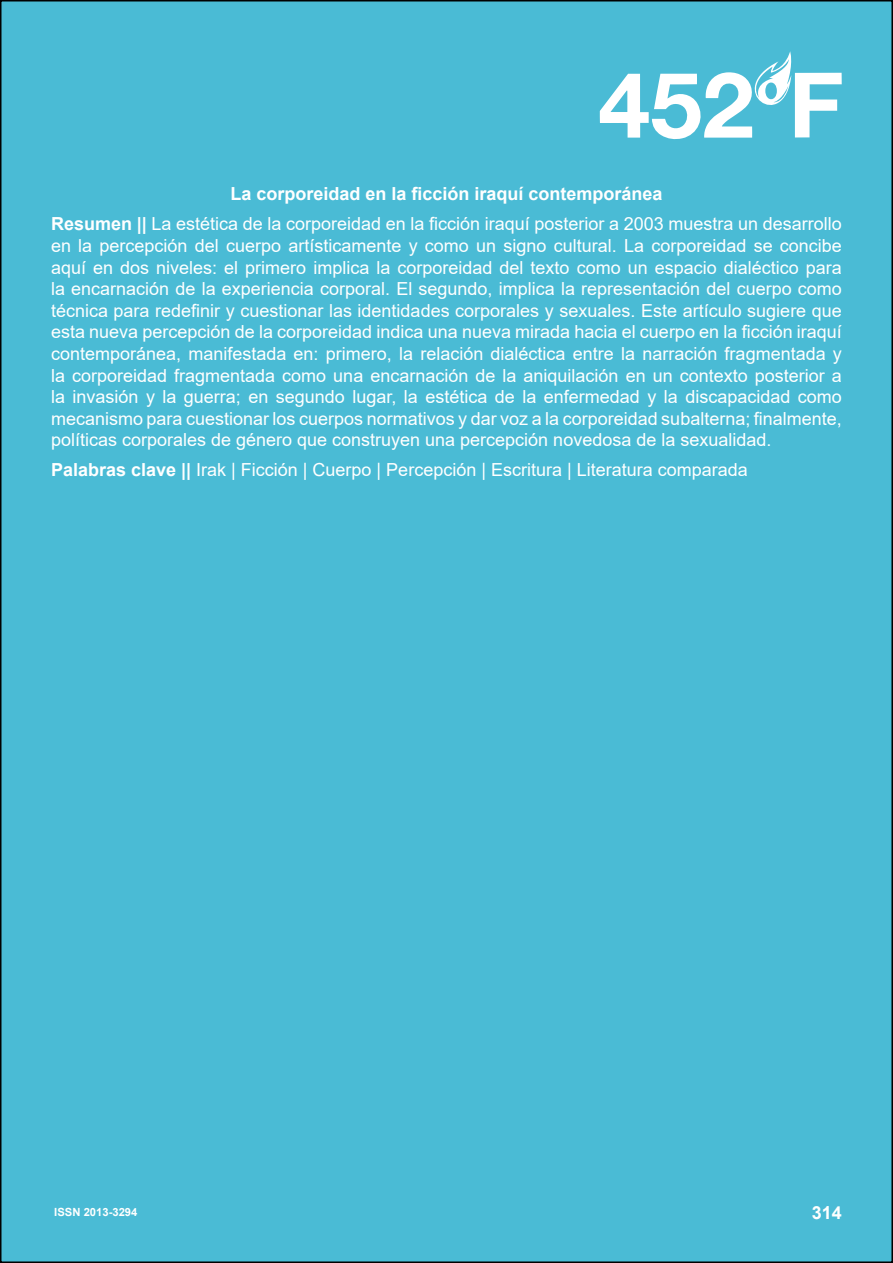
<style>
.page{position:relative;width:893px;height:1263px;background:#fff}
.page>*{position:absolute;margin:0;border:0;box-sizing:border-box;transform-origin:0 0}
.t1{font:18px/21.6px "Arial";color:#fff;text-align:center}
.t2{font:700 18px "Arial";color:#fff}
.t3{font:700 11.25px "Arial";color:#fff}
.s1{font-weight:700}
</style>
<div class="page">
<div style="left:1px;top:1px;width:891px;height:1261px;background:#4abbd5"></div>
<svg style="left:600px;top:51px;width:242px;height:88px"></svg>
<p class="t1" style="left:51px;top:179px;width:792px;line-height:30.2px"><span class="s1">La corporeidad en la ficción iraquí contemporánea<br>Resumen ||</span> La estética de la corporeidad en la ficción iraquí posterior a 2003 muestra un desarrollo</p>
<p class="t1" style="left:51px;top:235px;width:792px;text-align:justify">en la percepción del cuerpo artísticamente y como un signo cultural. La corporeidad se concibe aquí en dos niveles: el primero implica la corporeidad del texto como un espacio dialéctico para la encarnación de la experiencia corporal. El segundo, implica la representación del cuerpo como técnica para redefinir y cuestionar las identidades corporales y sexuales. Este artículo sugiere que esta nueva percepción de la corporeidad indica una nueva mirada hacia el cuerpo en la ficción iraquí contemporánea, manifestada en: primero, la relación dialéctica entre la narración fragmentada y la corporeidad fragmentada como una encarnación de la aniquilación en un contexto posterior a la invasión y la guerra; en segundo lugar, la estética de la enfermedad y la discapacidad como mecanismo para cuestionar los cuerpos normativos y dar voz a la corporeidad subalterna; finalmente, políticas corporales de género que construyen una percepción novedosa de la sexualidad.</p>
<p class="t1" style="left:51px;top:459px;width:698px"><span class="s1">Palabras clave ||</span> Irak | Ficción | Cuerpo | Percepción | Escritura | Literatura comparada</p>
<p class="t3" style="left:54px;top:1204px;width:85px">ISSN 2013-3294</p>
<p class="t2" style="left:812px;top:1200px;width:32px">314</p>
</div>
